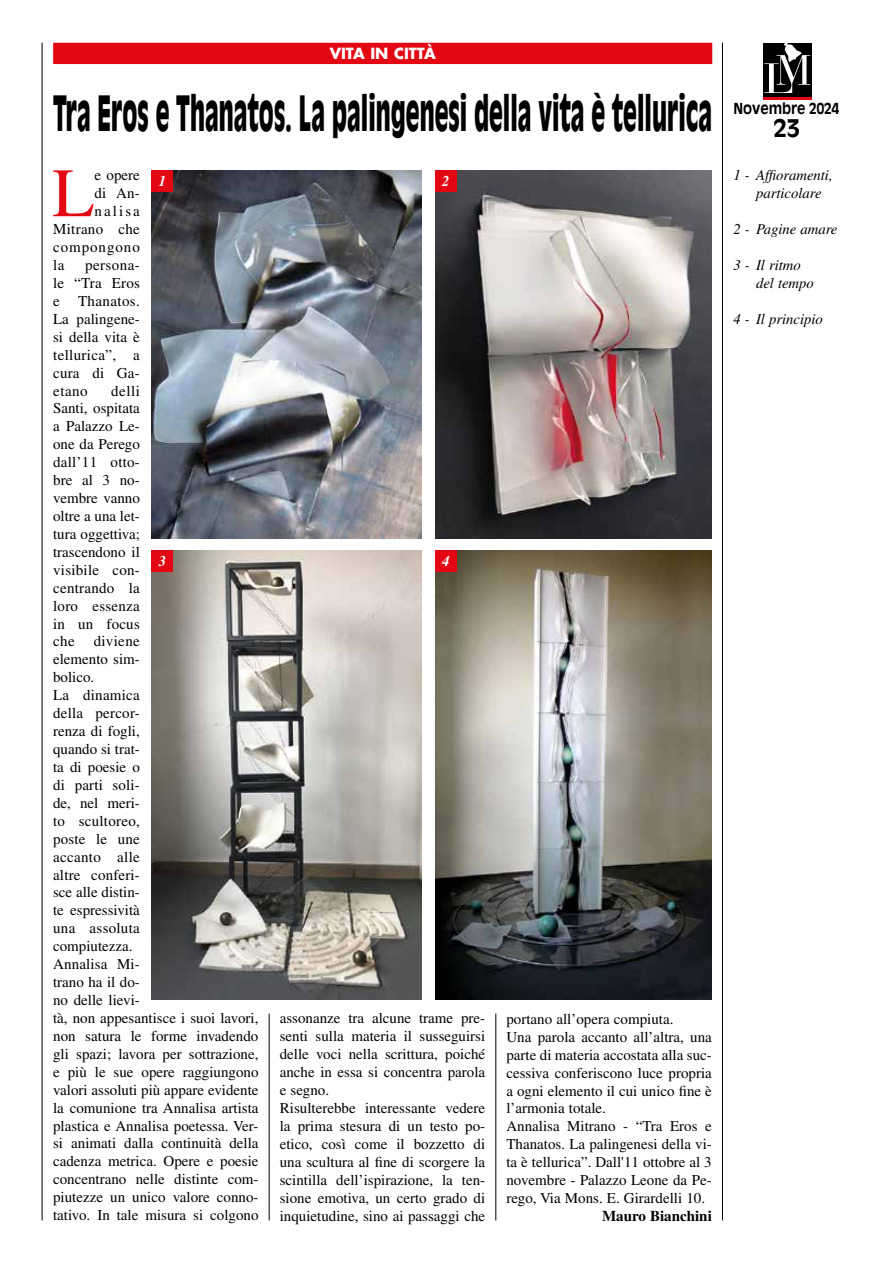
<style>
.page{position:relative;width:893px;height:1263px;background:#fff}
.page>*{position:absolute;margin:0;border:0;box-sizing:border-box;transform-origin:0 0}
.t1{font:69.15px "Times LT Std";color:#e30613}
.t2{font:900 48px "Antique Olive Std";color:#000;scale:.47 1}
.t3{font:700 24px "Antique Olive Std";color:#000}
.t4{font:15px/18px "Times LT Std";color:#000}
.t5{font:italic 15px/18px "Times LT Std";color:#000}
.t6{font:700 15px "Times LT Std";color:#000}
.t7{font:700 15px "Antique Olive Std";color:#000;scale:.9 1}
.t8{font:700 15px "Futura Std";color:#fff}
.t9{font:15px "Times LT Std";letter-spacing:.02em;color:#000}
.t10{font:15px "Times LT Std";letter-spacing:.06em;color:#000}
.t11{font:italic 700 15px "Times LT Std";color:#fff}
</style>
<div class="page">
<div style="left:763px;top:44px;width:48px;height:54px;background:#000"></div>
<hr style="left:763px;top:98px;width:48px;height:2px;background:#e30613">
<svg style="left:764px;top:43px;width:46px;height:50px"></svg>
<div style="left:53px;top:43px;width:659px;height:21px;background:#e30613"></div>
<hr style="left:269px;top:1013px;width:1px;height:207px;background:#000">
<hr style="left:495px;top:1013px;width:1px;height:207px;background:#000">
<hr style="left:42px;top:43px;width:1px;height:1177px;background:#000">
<hr style="left:722px;top:43px;width:1px;height:1177px;background:#000">
<img style="left:152px;top:170px;width:269px;height:369px">
<img style="left:152px;top:550px;width:269px;height:450px">
<img style="left:435px;top:170px;width:277px;height:369px">
<img style="left:435px;top:550px;width:277px;height:450px">
<div style="left:152px;top:170px;width:21px;height:21px;background:#e30613"></div>
<div style="left:435px;top:170px;width:21px;height:21px;background:#e30613"></div>
<div style="left:152px;top:550px;width:21px;height:22px;background:#e30613"></div>
<div style="left:435px;top:550px;width:21px;height:22px;background:#e30613"></div>
<p class="t8" style="left:330px;top:43px;width:108px">VITA IN CITTÀ</p>
<h2 class="t2" style="left:53px;top:84px;width:1404px">Tra Eros e Thanatos. La palingenesi della vita è tellurica</h2>
<h1 class="t1" style="left:52px;top:154px;width:44px">L</h1>
<p class="t4" style="left:95px;top:166px;width:47px">e opere</p>
<p class="t11" style="left:159px;top:172px;width:9px">1</p>
<p class="t11" style="left:442px;top:172px;width:9px">2</p>
<p class="t4" style="left:95px;top:184px;width:47px">di An-</p>
<p class="t4" style="left:95px;top:202px;width:47px">nalisa</p>
<p class="t9" style="left:53px;top:221px;width:88px">Mitrano che</p>
<p class="t10" style="left:53px;top:239px;width:88px">compongono</p>
<p class="t4" style="left:53px;top:256px;width:13px">la</p>
<p class="t4" style="left:53px;top:256px;width:88px;text-align:justify;text-indent:32px">persona&shy;le “Tra Eros e Thanatos.<br>La palingene&shy;si della vita è tellurica”, a cura di Ga&shy;etano</p>
<p class="t4" style="left:53px;top:381px;width:88px;text-align:justify;text-indent:58px">delli Santi, ospitata a Palazzo Le&shy;one da Perego dall’11 otto&shy;bre al 3 no&shy;vembre vanno oltre a una let&shy;tura oggettiva; trascendono il visibile con&shy;centrando la loro essenza in un focus che</p>
<p class="t11" style="left:159px;top:552px;width:9px">3</p>
<p class="t11" style="left:442px;top:552px;width:9px">4</p>
<p class="t4" style="left:53px;top:632px;width:207px;text-indent:41px">diviene<br>elemento sim-<br>bolico.<br>La dinamica<br>della percor-<br>renza di fogli,<br>quando si trat-<br>ta di poesie o<br>di parti soli-<br>de, nel meri-<br>to scultoreo,<br>poste le une<br>accanto alle<br>altre conferi-<br>sce alle distin-<br>te espressività<br>una assoluta<br>compiutezza.<br>Annalisa Mi-<br>trano ha il do-<br>no delle lievi-<br>tà, non appesantisce i suoi lavori, non satura le forme invadendo gli spazi; lavora per sottrazione, e più le sue opere raggiungono valori assoluti più appare evidente la comunione tra Annalisa artista plastica e Annalisa poetessa. Ver&shy;si animati dalla continuità della cadenza metrica. Opere e poesie concentrano nelle distinte com&shy;piutezze un unico valore conno&shy;tativo. In tale misura si colgono</p>
<p class="t4" style="left:280px;top:1009px;width:207px">assonanze tra alcune trame pre&shy;senti sulla materia il susseguirsi delle voci nella scrittura, poiché anche in essa si concentra parola e segno.<br>Risulterebbe interessante vedere la prima stesura di un testo po&shy;etico, così come il bozzetto di una scultura al fine di scorgere la scintilla dell’ispirazione, la ten&shy;sione emotiva, un certo grado di inquietudine, sino ai passaggi che</p>
<p class="t4" style="left:506px;top:1010px;width:207px">portano all’opera compiuta.<br>Una parola accanto all’altra, una parte di materia accostata alla suc&shy;cessiva conferiscono luce propria a ogni elemento il cui unico fine è l’armonia totale.<br>Annalisa Mitrano - “Tra Eros e<br>Thanatos. La palingenesi della vi&shy;ta è tellurica”. Dall'11 ottobre al 3 novembre - Palazzo Leone da Pe&shy;rego, Via Mons. E. Girardelli 10.</p>
<p class="t6" style="left:602px;top:1207px;width:111px">Mauro Bianchini</p>
<p class="t7" style="left:733px;top:99px;width:119px">Novembre 2024</p>
<h3 class="t3" style="left:773px;top:113px;width:28px">23</h3>
<p class="t5" style="left:756px;top:166px;width:78px;text-indent:-23px">1 - Affioramenti, particolare</p>
<p class="t5" style="left:733px;top:220px;width:105px">2 - Pagine amare</p>
<p class="t5" style="left:756px;top:256px;width:59px;text-indent:-22px">3 - Il ritmo del tempo</p>
<p class="t5" style="left:733px;top:310px;width:91px">4 - Il principio</p>
</div>
